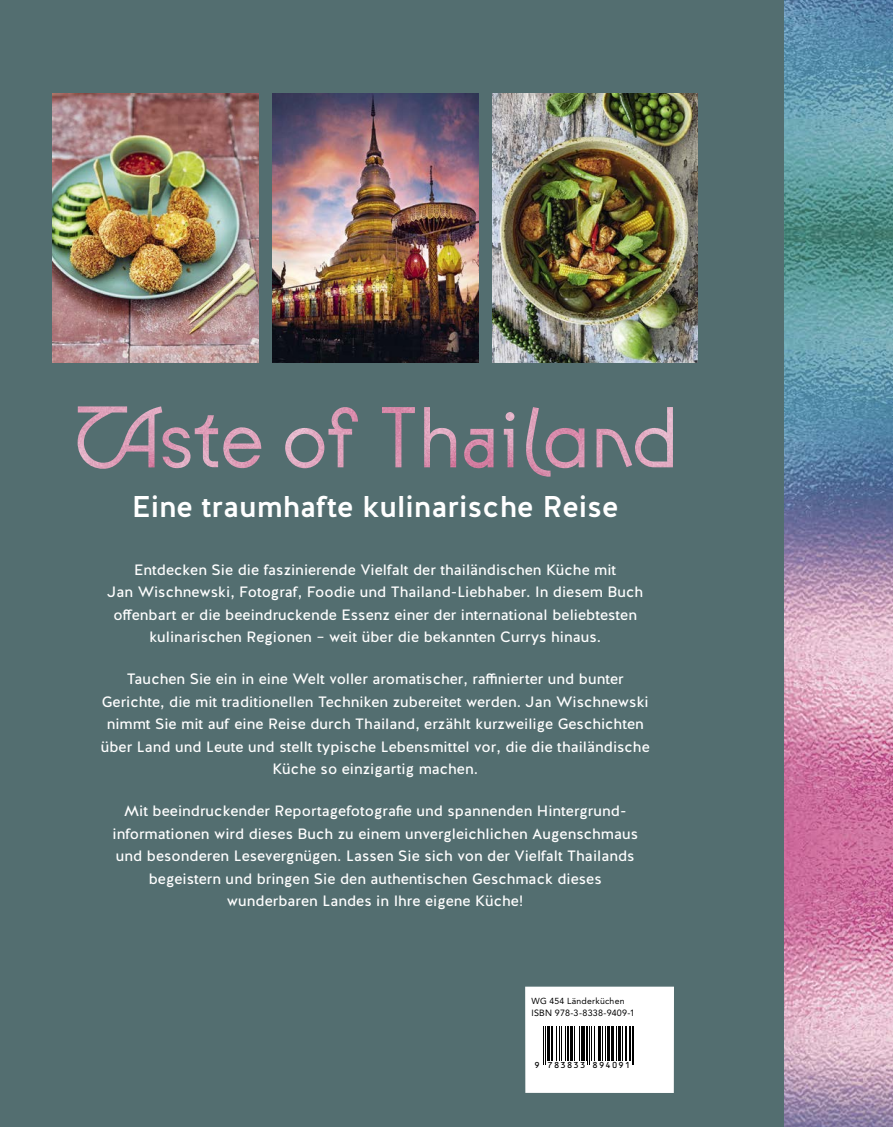
<style>
.page{position:relative;width:893px;height:1127px;background:#536e70}
.page>*{position:absolute;margin:0;border:0;box-sizing:border-box;transform-origin:0 0}
.t1{font:500 30px "Halis GR";color:#fff}
.t2{font:15px/22.5px "Halis GR";color:#fff;text-align:center}
.t3{font:9px "Avenir LT Std";letter-spacing:.025em;color:#000}
.t4{font:8.7px "Avenir LT Std";letter-spacing:.025em;color:#000}
.t5{font:8.25px "OCRB";letter-spacing:.07em;color:#000}
</style>
<div class="page">
<img style="left:784px;top:0;width:109px;height:1127px">
<div style="left:525px;top:986px;width:149px;height:107px;background:#fff"></div>
<hr style="left:543px;top:1026px;width:1px;height:39px;background:#000">
<hr style="left:545px;top:1026px;width:1px;height:39px;background:#000">
<hr style="left:547px;top:1026px;width:3px;height:35px;background:#000">
<hr style="left:551px;top:1026px;width:2px;height:35px;background:#000">
<hr style="left:556px;top:1026px;width:1px;height:35px;background:#000">
<hr style="left:559px;top:1026px;width:1px;height:35px;background:#000">
<hr style="left:561px;top:1026px;width:1px;height:35px;background:#000">
<hr style="left:565px;top:1026px;width:1px;height:35px;background:#000">
<hr style="left:567px;top:1026px;width:2px;height:35px;background:#000">
<hr style="left:570px;top:1026px;width:3px;height:35px;background:#000">
<hr style="left:574px;top:1026px;width:1px;height:35px;background:#000">
<hr style="left:579px;top:1026px;width:1px;height:35px;background:#000">
<hr style="left:581px;top:1026px;width:4px;height:35px;background:#000">
<hr style="left:586px;top:1026px;width:1px;height:35px;background:#000">
<hr style="left:587px;top:1026px;width:1px;height:39px;background:#000">
<hr style="left:589px;top:1026px;width:1px;height:39px;background:#000">
<hr style="left:591px;top:1026px;width:1px;height:35px;background:#000">
<hr style="left:594px;top:1026px;width:1px;height:35px;background:#000">
<hr style="left:598px;top:1026px;width:3px;height:35px;background:#000">
<hr style="left:602px;top:1026px;width:1px;height:35px;background:#000">
<hr style="left:605px;top:1026px;width:1px;height:35px;background:#000">
<hr style="left:607px;top:1026px;width:2px;height:35px;background:#000">
<hr style="left:611px;top:1026px;width:3px;height:35px;background:#000">
<hr style="left:616px;top:1026px;width:1px;height:35px;background:#000">
<hr style="left:618px;top:1026px;width:3px;height:35px;background:#000">
<hr style="left:622px;top:1026px;width:1px;height:35px;background:#000">
<hr style="left:625px;top:1026px;width:2px;height:35px;background:#000">
<hr style="left:629px;top:1026px;width:2px;height:35px;background:#000">
<hr style="left:632px;top:1026px;width:1px;height:39px;background:#000">
<hr style="left:633px;top:1026px;width:1px;height:39px;background:#000">
<img style="left:53px;top:94px;width:205px;height:269px">
<img style="left:492px;top:94px;width:206px;height:269px">
<img style="left:272px;top:94px;width:206px;height:269px">
<img style="left:285px;top:407px;width:388px;height:70px">
<img style="left:162px;top:415px;width:99px;height:53px">
<img style="left:78px;top:406px;width:84px;height:63px">
<h1 class="t1" style="left:132px;top:489px;width:488px">Eine traumhafte kulinarische Reise</h1>
<p class="t2" style="left:107px;top:560px;width:537px">Entdecken Sie die faszinierende Vielfalt der thailändischen Küche mit<br>Jan Wischnewski, Fotograf, Foodie und Thailand-Liebhaber. In diesem Buch offenbart er die beeindruckende Essenz einer der international beliebtesten kulinarischen Regionen – weit über die bekannten Currys hinaus.</p>
<p class="t2" style="left:101px;top:669px;width:550px">Tauchen Sie ein in eine Welt voller aromatischer, raffinierter und bunter Gerichte, die mit traditionellen Techniken zubereitet werden. Jan Wischnewski nimmt Sie mit auf eine Reise durch Thailand, erzählt kurzweilige Geschichten über Land und Leute und stellt typische Lebensmittel vor, die die thailändische Küche so einzigartig machen.</p>
<p class="t2" style="left:112px;top:801px;width:527px">Mit beeindruckender Reportagefotografie und spannenden Hintergrund&shy;informationen wird dieses Buch zu einem unvergleichlichen Augenschmaus und besonderen Lesevergnügen. Lassen Sie sich von der Vielfalt Thailands begeistern und bringen Sie den authentischen Geschmack dieses wunderbaren Landes in Ihre eigene Küche!</p>
<p class="t4" style="left:531px;top:995px;width:95px">WG 454 Länderküchen</p>
<p class="t3" style="left:532px;top:1008px;width:105px">ISBN 978-3-8338-9409-1</p>
<p class="t5" style="left:534px;top:1061px;width:98px">9 783833 894091</p>
</div>
